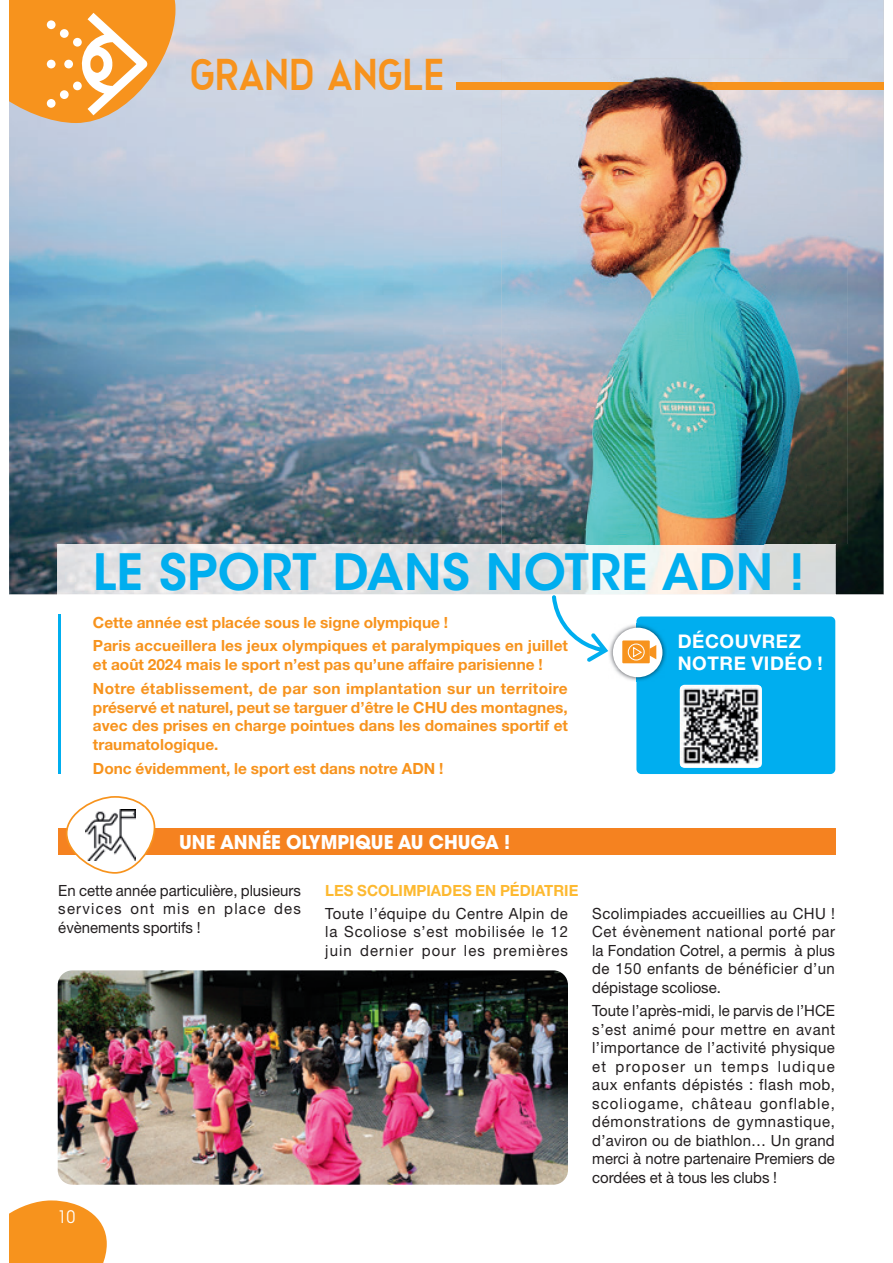
<style>
.page{position:relative;width:893px;height:1263px;background:#fff}
.page>*{position:absolute;margin:0;border:0;box-sizing:border-box;transform-origin:0 0}
.t1{font:600 49.65px "ITC Avant Garde Std";letter-spacing:.01em;color:#00aeef}
.t2{font:700 44.55px "Animosa";letter-spacing:-.01em;color:#f7931d}
.t3{font:700 18.9px "ITC Avant Garde Std";color:#fff}
.t4{font:700 18.9px/22.4px "Helvetica Neue LT Std";letter-spacing:.03em;color:#fff}
.t5{font:condensed 17.1px "ITC Avant Garde Std";color:#fff}
.t6{font:15.45px/18.5px "Helvetica Neue LT Std";color:#231f20;text-align:justify}
.t7{font:700 15.45px/18.9px "Helvetica Neue LT Std";letter-spacing:.005em;color:#f7931d}
.t8{font:700 15.45px/23.7px "Helvetica Neue LT Std";letter-spacing:.025em;color:#f7931d}
.t9{font:700 15.45px "Helvetica Neue LT Std";color:#fdb931}
</style>
<div class="page">
<div style="left:58px;top:829px;width:777px;height:26px;background:#f58220"></div>
<img style="left:9px;top:0;width:874px;height:594px">
<svg style="left:9px;top:0;width:166px;height:123px;background:#f0a957"></svg>
<div style="left:73px;top:38px;width:9px;height:9px;background:#fff;border-radius:50%"></div>
<div style="left:60px;top:29px;width:9px;height:9px;background:#fff;border-radius:50%"></div>
<div style="left:47px;top:20px;width:9px;height:9px;background:#fff;border-radius:50%"></div>
<div style="left:73px;top:82px;width:9px;height:8px;background:#fff;border-radius:50%"></div>
<div style="left:60px;top:90px;width:9px;height:9px;background:#fff;border-radius:50%"></div>
<div style="left:47px;top:99px;width:9px;height:9px;background:#fff;border-radius:50%"></div>
<div style="left:47px;top:60px;width:9px;height:8px;background:#fff;border-radius:50%"></div>
<div style="left:64px;top:60px;width:9px;height:8px;background:#fff;border-radius:50%"></div>
<img style="left:57px;top:544px;width:778px;height:50px">
<div style="left:456px;top:82px;width:427px;height:8px;background:#f7931d"></div>
<svg style="left:9px;top:1200px;width:98px;height:63px;background:#f7a038"></svg>
<hr style="left:58px;top:615px;width:2px;height:159px;background:#00aeef">
<img style="left:58px;top:970px;width:510px;height:215px;border-radius:15px">
<div style="left:636px;top:617px;width:199px;height:157px;background:#00aeef;border-radius:5px"></div>
<div style="left:680px;top:685px;width:82px;height:83px;background:#f3fafd;border-radius:5px"></div>
<img style="left:680px;top:686px;width:81px;height:81px">
<img style="left:608px;top:624px;width:58px;height:57px">
<div style="left:613px;top:628px;width:49px;height:49px;background:#fff;border-radius:50%"></div>
<div style="left:622px;top:640px;width:28px;height:23px;background:#f7931d"></div>
<svg style="left:649px;top:645px;width:7px;height:14px"></svg>
<svg style="left:633px;top:646px;width:10px;height:12px"></svg>
<div style="left:628px;top:644px;width:17px;height:17px;border:1px solid #fff;border-radius:50%"></div>
<svg style="left:65px;top:796px;width:91px;height:78px"></svg>
<img style="left:502px;top:59px;width:345px;height:485px">
<img style="left:502px;top:544px;width:333px;height:1px">
<img style="left:502px;top:82px;width:345px;height:8px">
<svg style="left:552px;top:595px;width:56px;height:67px"></svg>
<h2 class="t2" style="left:189px;top:59px;width:257px">GRAND ANGLE</h2>
<h1 class="t1" style="left:93px;top:544px;width:714px">LE SPORT DANS NOTRE ADN !</h1>
<p class="t7" style="left:93px;top:612px;width:477px;line-height:23.7px">Cette année est placée sous le signe olympique !<br>Paris accueillera les jeux olympiques et paralympiques en juillet</p>
<p class="t8" style="left:93px;top:654px;width:476px">et août 2024 mais le sport n’est pas qu’une affaire parisienne !<br>Notre établissement, de par son implantation sur un territoire</p>
<p class="t7" style="left:93px;top:699px;width:477px;text-align:justify">préservé et naturel, peut se targuer d’être le CHU des montagnes, avec des prises en charge pointues dans les domaines sportif et traumatologique.</p>
<p class="t7" style="left:93px;top:760px;width:352px">Donc évidemment, le sport est dans notre ADN !</p>
<p class="t3" style="left:179px;top:831px;width:332px">UNE ANNÉE OLYMPIQUE AU CHUGA !</p>
<p class="t4" style="left:678px;top:631px;width:147px">DÉCOUVREZ<br>NOTRE VIDÉO !</p>
<p class="t6" style="left:58px;top:882px;width:244px">En cette année particulière, plusieurs services ont mis en place des évènements sportifs !</p>
<p class="t9" style="left:325px;top:885px;width:255px">LES SCOLIMPIADES EN PÉDIATRIE</p>
<p class="t6" style="left:325px;top:906px;width:244px">Toute l’équipe du Centre Alpin de la Scoliose s’est mobilisée le 12 juin dernier pour les premières</p>
<p class="t6" style="left:592px;top:906px;width:244px">Scolimpiades accueillies au CHU !<br>Cet évènement national porté par la Fondation Cotrel, a permis à plus de 150 enfants de bénéficier d’un dépistage scoliose.</p>
<p class="t6" style="left:592px;top:1003px;width:244px">Toute l’après-midi, le parvis de l’HCE s’est animé pour mettre en avant l’importance de l’activité physique et proposer un temps ludique aux enfants dépistés : flash mob, scoliogame, château gonflable, démonstrations de gymnastique, d’aviron ou de biathlon… Un grand merci à notre partenaire Premiers de cordées et à tous les clubs !</p>
<p class="t5" style="left:58px;top:1207px;width:19px">10</p>
</div>
